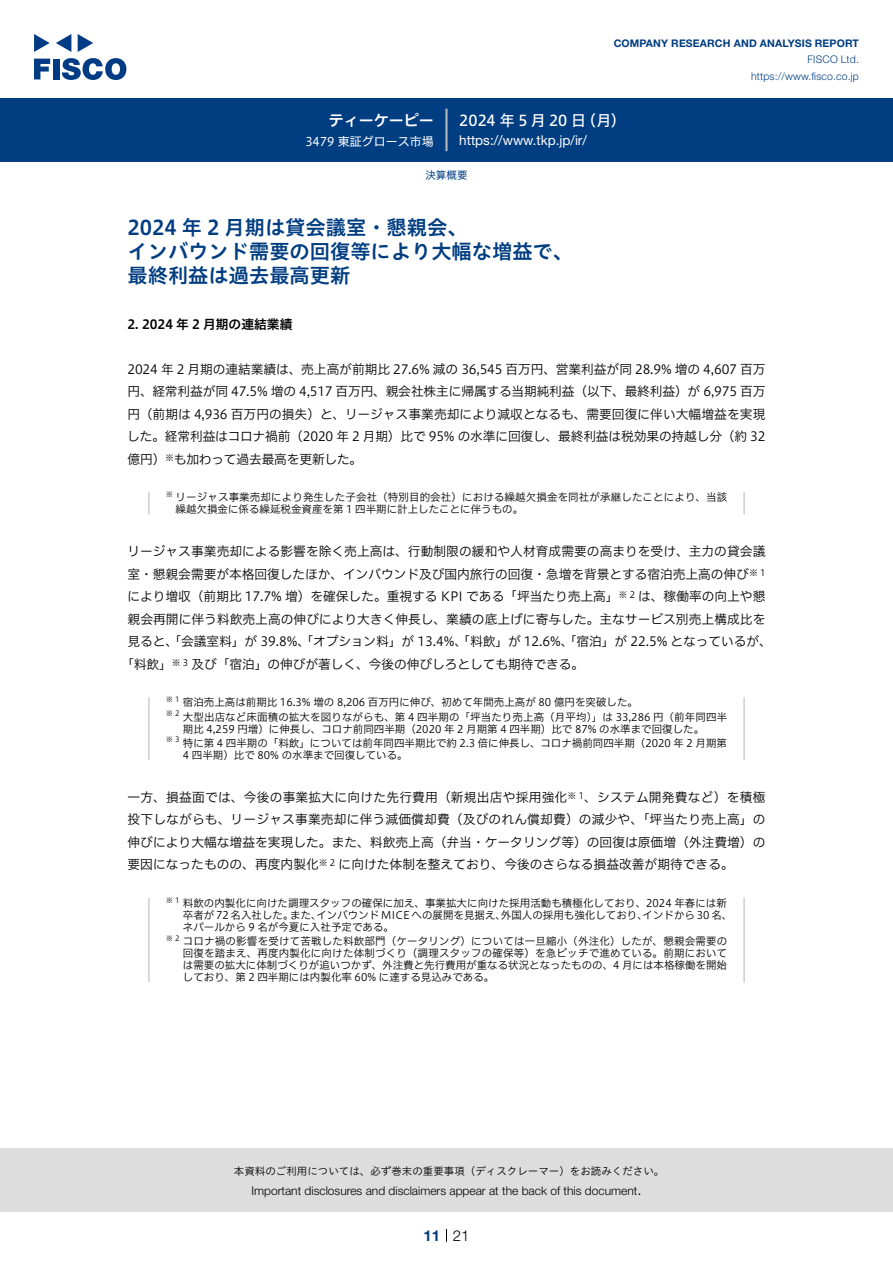
<style>
.page{position:relative;width:893px;height:1263px;background:#fff}
.page>*{position:absolute;margin:0;border:0;box-sizing:border-box;transform-origin:0 0}
.t1{font:20.25px/24px "Hiragino UD Sans Std W6";color:#003d81}
.t2{font:15px "Hiragino UD Sans F Std N W5";letter-spacing:.01em;color:#fff}
.t3{font:15px "Hiragino UD Sans F Std N W6";color:#fff}
.t4{font:300 15px "Helvetica Neue LT Std";color:#000}
.t5{font:700 15px "Helvetica Neue LT Std";color:#003d81}
.t6{font:13.5px "Helvetica Neue LT Std";color:#fff}
.t7{font:12.75px/22.5px "Hiragino UD Sans F Std N W3";color:#000;text-align:justify}
.t8{font:12.75px "Hiragino UD Sans F Std N W6";color:#000}
.t9{font:300 12px "Helvetica Neue LT Std";color:#000}
.t10{font:12px "Hiragino UD Sans F Std N W4";color:#fff}
.t11{font:10.5px/12px "Hiragino UD Sans F Std N W3";color:#000;text-align:justify}
.t12{font:10.5px "Hiragino UD Sans F Std N W3";letter-spacing:.02em;color:#000}
.t13{font:10.5px "Hiragino UD Sans Std W3";color:#000}
.t14{font:700 10.5px "Helvetica Neue LT Std";letter-spacing:.015em;color:#003d81}
.t15{font:300 10.5px/16.5px "Helvetica Neue LT Std";letter-spacing:.015em;color:#003d81;text-align:right}
.t16{font:10.5px "Hiragino UD Sans F Std N W4";color:#003d81}
.t17{font:8.85px "Hiragino UD Sans F Std N W3";color:#000}
.t18{font:7.35px "Hiragino UD Sans F Std N W3";color:#000}
</style>
<div class="page">
<div style="left:0;top:1148px;width:893px;height:64px;background:#ddd"></div>
<svg style="left:34px;top:59px;width:16px;height:20px"></svg>
<div style="left:53px;top:59px;width:6px;height:20px;background:#003b83"></div>
<svg style="left:62px;top:58px;width:64px;height:22px"></svg>
<svg style="left:34px;top:34px;width:16px;height:18px"></svg>
<svg style="left:78px;top:34px;width:15px;height:18px"></svg>
<svg style="left:56px;top:34px;width:15px;height:18px"></svg>
<div style="left:0;top:98px;width:893px;height:64px;background:#003d81"></div>
<hr style="left:445px;top:109px;width:3px;height:42px;background:#b5b5b6">
<svg style="left:446px;top:1229px;width:1px;height:13px"></svg>
<hr style="left:148px;top:492px;width:2px;height:22px;background:#d3d3d3">
<hr style="left:743px;top:492px;width:2px;height:22px;background:#d3d3d3">
<hr style="left:148px;top:697px;width:2px;height:63px;background:#d3d3d3">
<hr style="left:743px;top:697px;width:2px;height:63px;background:#d3d3d3">
<hr style="left:148px;top:898px;width:2px;height:84px;background:#d3d3d3">
<hr style="left:743px;top:898px;width:2px;height:84px;background:#d3d3d3">
<p class="t3" style="left:329px;top:109px;width:106px">ティーケーピー</p>
<p class="t10" style="left:305px;top:132px;width:130px">3479 東証グロース市場</p>
<p class="t14" style="left:614px;top:37px;width:247px">COMPANY RESEARCH AND ANALYSIS REPORT</p>
<p class="t15" style="left:751px;top:51px;width:109px">FISCO Ltd. https://www.fisco.co j p.</p>
<p class="t2" style="left:581px;top:109px;width:46px">（月(</p>
<p class="t2" style="left:459px;top:109px;width:128px">2024 年 5月20 日</p>
<p class="t6" style="left:459px;top:132px;width:129px">https: / / w w w . t k p j p. /i r/</p>
<p class="t16" style="left:425px;top:167px;width:43px">決算概要</p>
<h1 class="t1" style="left:128px;top:214px;width:447px">2024 年 2 月期は貸会議室・懇親会、<br>インバウンド需要の回復等により大幅な増益で、最終利益は過去最高更新</h1>
<p class="t8" style="left:128px;top:314px;width:166px">2. 2024 年 2 月期の連結業績</p>
<p class="t7" style="left:127px;top:357px;width:640px">2024 年 2 月期の連結業績は、売上高が前期比 27.6% 減の 36,545 百万円、営業利益が同 28.9% 増の 4,607 百万円、経常利益が同 47.5% 増の 4,517 百万円、親会社株主に帰属する当期純利益（以下、最終利益）が 6,975 百万円（前期は 4,936 百万円の損失）と、リージャス事業売却により減収となるも、需要回復に伴い大幅増益を実現した。経常利益はコロナ禍前（2020 年 2 月期）比で 95% の水準に回復し、最終利益は税効果の持越し分（約 32億円）<sup>※</sup>も加わって過去最高を更新した。</p>
<p class="t11" style="left:176px;top:491px;width:553px">リージャス事業売却により発生した子会社（特別目的会社）における繰越欠損金を同社が承継したことにより、当該</p>
<p class="t18" style="left:166px;top:489px;width:9px">※</p>
<p class="t11" style="left:176px;top:503px;width:349px">繰越欠損金に係る繰延税金資産を第 1 四半期に計上したことに伴うもの。</p>
<p class="t7" style="left:127px;top:540px;width:639px">リージャス事業売却による影響を除く売上高は、行動制限の緩和や人材育成需要の高まりを受け、主力の貸会議</p>
<p class="t17" style="left:749px;top:566px;width:18px">※1</p>
<p class="t7" style="left:638px;top:562px;width:129px;text-indent:-511px">室・懇親会需要が本格回復したほか、インバウンド及び国内旅行の回復・急増を背景とする宿泊売上高の伸び<br>は、稼働率の向上や懇</p>
<p class="t7" style="left:127px;top:585px;width:501px">により増収（前期比 17.7% 増）を確保した。重視する KPI である「坪当たり売上高」<sup>※</sup></p>
<p class="t7" style="left:128px;top:607px;width:639px">親会再開に伴う料飲売上高の伸びにより大きく伸長し、業績の底上げに寄与した。主なサービス別売上構成比を</p>
<p class="t7" style="left:128px;top:630px;width:646px">見ると、「会議室料」が 39.8%、「オプション料」が 13.4%、「料飲」が 12.6%、「宿泊」が 22.5% となっているが、</p>
<p class="t7" style="left:191px;top:652px;width:394px">及び「宿泊」の伸びが著しく、今後の伸びしろとしても期待できる。</p>
<p class="t17" style="left:630px;top:588px;width:7px">2</p>
<p class="t7" style="left:121px;top:652px;width:61px">「料飲」<sup>※</sup></p>
<p class="t17" style="left:183px;top:656px;width:7px">3</p>
<p class="t18" style="left:166px;top:694px;width:15px">※1</p>
<p class="t11" style="left:183px;top:696px;width:457px">宿泊売上高は前期比 16.3% 増の 8,206 百万円に伸び、初めて年間売上高が 80 億円を突破した。</p>
<p class="t18" style="left:166px;top:708px;width:15px">※2</p>
<p class="t11" style="left:183px;top:710px;width:546px">大型出店など床面積の拡大を図りながらも、第 4 四半期の「坪当たり売上高（月平均）」は 33,286 円（前年同四半</p>
<p class="t11" style="left:183px;top:722px;width:523px">期比 4,259 円増）に伸長し、コロナ前同四半期（2020 年 2 月期第 4 四半期）比で 87% の水準まで回復した。</p>
<p class="t11" style="left:183px;top:748px;width:226px">4 四半期）比で 80% の水準まで回復している。</p>
<p class="t7" style="left:579px;top:785px;width:188px">、<sup>1</sup> システム開発費など）を積極</p>
<p class="t18" style="left:166px;top:734px;width:15px">※3</p>
<p class="t11" style="left:183px;top:736px;width:546px">特に第 4 四半期の「料飲」については前年同四半期比で約 2.3 倍に伸長し、コロナ禍前同四半期（2020 年 2 月期第</p>
<p class="t7" style="left:128px;top:785px;width:441px">一方、損益面では、今後の事業拡大に向けた先行費用（新規出店や採用強化</p>
<p class="t7" style="left:128px;top:808px;width:640px">投下しながらも、リージャス事業売却に伴う減価償却費（及びのれん償却費）の減少や、「坪当たり売上高」の</p>
<p class="t7" style="left:128px;top:830px;width:639px">伸びにより大幅な増益を実現した。また、料飲売上高（弁当・ケータリング等）の回復は原価増（外注費増）の</p>
<p class="t7" style="left:339px;top:853px;width:397px">に向けた体制を整えており、今後のさらなる損益改善が期待できる。</p>
<p class="t17" style="left:568px;top:789px;width:10px">※</p>
<p class="t7" style="left:128px;top:853px;width:193px">要因になったものの、再度内製化</p>
<p class="t11" style="left:183px;top:896px;width:546px">料飲の内製化に向けた調理スタッフの確保に加え、事業拡大に向けた採用活動も積極化しており、2024 年春には新</p>
<p class="t17" style="left:319px;top:856px;width:18px">※ 2</p>
<p class="t18" style="left:166px;top:894px;width:15px">※1</p>
<p class="t11" style="left:183px;top:908px;width:112px">卒者が 72 名入社した。</p>
<p class="t12" style="left:183px;top:933px;width:546px">コロナ禍の影響を受けて苦戦した料飲部門（ケータリング）については一旦縮小（外注化）したが、懇親会需要の</p>
<p class="t11" style="left:643px;top:908px;width:91px">インドから 30 名、</p>
<p class="t11" style="left:316px;top:908px;width:191px">インバウンド MICE への展開を見据え、</p>
<p class="t11" style="left:501px;top:908px;width:148px">外国人の採用も強化しており、</p>
<p class="t11" style="left:290px;top:908px;width:33px">また、</p>
<p class="t11" style="left:183px;top:920px;width:213px">ネパールから 9 名が今夏に入社予定である。</p>
<p class="t11" style="left:183px;top:946px;width:546px">回復を踏まえ、再度内製化に向けた体制づくり（調理スタッフの確保等）を急ピッチで進めている。前期においては需要の拡大に体制づくりが追いつかず、外注費と先行費用が重なる状況となったものの、4 月には本格稼働を開始しており、第 2 四半期には内製化率 60% に達する見込みである。</p>
<p class="t18" style="left:166px;top:932px;width:15px">※2</p>
<p class="t13" style="left:234px;top:1163px;width:432px">本資料のご利用については、必ず巻末の重要事項（ディスクレーマー）をお読みください。</p>
<p class="t4" style="left:637px;top:1180px;width:6px">.</p>
<p class="t9" style="left:251px;top:1183px;width:387px">Important disclosures and disclaimers appear at the back of this document</p>
<p class="t5" style="left:423px;top:1226px;width:18px">11</p>
<p class="t4" style="left:453px;top:1226px;width:18px">21</p>
</div>
